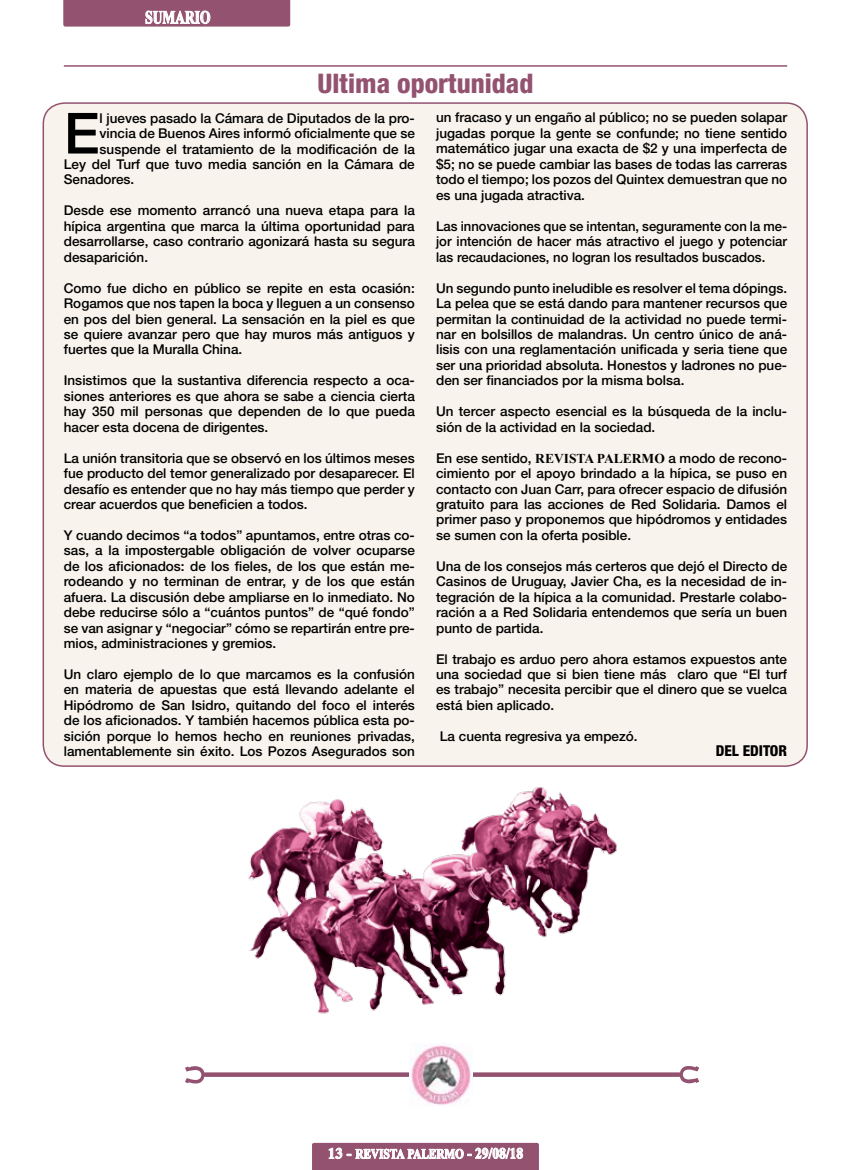
<style>
.page{position:relative;width:851px;height:1170px;background:#fff}
.page>*{position:absolute;margin:0;border:0;box-sizing:border-box;transform-origin:0 0}
.t1{font:500 56.85px "Helvetica Neue LT Std";color:#000}
.t2{font:800 condensed 27px "Helvetica Neue LT Std";color:#935370}
.t3{font:700 18px "Times New Roman";color:#fff;scale:.75 1}
.t4{font:800 condensed 15px "Helvetica Neue LT Std";color:#000}
.t5{font:500 13.5px/15.5px "Helvetica Neue LT Std";color:#000;text-align:justify}
.t6{font:700 13.5px "Times New Roman";color:#fff;scale:.83 1}
.s1{font-family:"Times New Roman";font-weight:700}
.s2{font-size:15px}
</style>
<div class="page">
<svg style="left:312px;top:1142px;width:227px;height:27px;background:#a7748b"></svg>
<svg style="left:63px;top:0;width:227px;height:27px;background:#9c617c"></svg>
<svg style="left:208px;top:1072px;width:468px;height:4px;background:#9d647e"></svg>
<svg style="left:185px;top:1066px;width:23px;height:18px"></svg>
<svg style="left:676px;top:1066px;width:23px;height:17px"></svg>
<img style="left:410px;top:1043px;width:62px;height:62px">
<img style="left:248px;top:787px;width:369px;height:227px">
<div style="left:43px;top:103px;width:764px;height:663px;background:#f8f3ec;border-radius:21px"></div>
<hr style="left:64px;top:65px;width:723px;height:2px;background:#935370">
<h3 class="t3" style="left:145px;top:5px;width:88px">SUMARIO</h3>
<h2 class="t2" style="left:317px;top:66px;width:217px">Ultima oportunidad</h2>
<h1 class="t1" style="left:64px;top:99px;width:37px">E</h1>
<p class="t5" style="left:100px;top:110px;width:317px">l jueves pasado la Cámara de Diputados de la pro-</p>
<p class="t5" style="left:100px;top:125px;width:317px">vincia de Buenos Aires informó oficialmente que se</p>
<p class="t5" style="left:100px;top:141px;width:317px">suspende el tratamiento de la modificación de la</p>
<p class="t5" style="left:64px;top:156px;width:352px">Ley del Turf que tuvo media sanción en la Cámara de</p>
<p class="t5" style="left:64px;top:172px;width:72px">Senadores.</p>
<p class="t5" style="left:64px;top:203px;width:352px">Desde ese momento arrancó una nueva etapa para la hípica argentina que marca la última oportunidad para desarrollarse, caso contrario agonizará hasta su segura desaparición.</p>
<p class="t5" style="left:64px;top:280px;width:352px">Como fue dicho en público se repite en esta ocasión:<br>Rogamos que nos tapen la boca y lleguen a un consenso en pos del bien general. La sensación en la piel es que se quiere avanzar pero que hay muros más antiguos y fuertes que la Muralla China.</p>
<p class="t5" style="left:64px;top:372px;width:352px">Insistimos que la sustantiva diferencia respecto a oca&shy;siones anteriores es que ahora se sabe a ciencia cierta hay 350 mil personas que dependen de lo que pueda hacer esta docena de dirigentes.</p>
<p class="t5" style="left:64px;top:450px;width:352px">La unión transitoria que se observó en los últimos meses fue producto del temor generalizado por desaparecer. El desafío es entender que no hay más tiempo que perder y crear acuerdos que beneficien a todos.</p>
<p class="t5" style="left:64px;top:527px;width:352px">Y cuando decimos “a todos” apuntamos, entre otras co&shy;sas, a la impostergable obligación de volver ocuparse de los aficionados: de los fieles, de los que están me&shy;rodeando y no terminan de entrar, y de los que están afuera. La discusión debe ampliarse en lo inmediato. No debe reducirse sólo a “cuántos puntos” de “qué fondo” se van asignar y “negociar” cómo se repartirán entre pre&shy;mios, administraciones y gremios.</p>
<p class="t5" style="left:64px;top:666px;width:352px">Un claro ejemplo de lo que marcamos es la confusión en materia de apuestas que está llevando adelante el Hipódromo de San Isidro, quitando del foco el interés de los aficionados. Y también hacemos pública esta po&shy;sición porque lo hemos hecho en reuniones privadas, lamentablemente sin éxito. Los Pozos Asegurados son</p>
<p class="t5" style="left:436px;top:110px;width:352px">un fracaso y un engaño al público; no se pueden solapar jugadas porque la gente se confunde; no tiene sentido matemático jugar una exacta de $2 y una imperfecta de $5; no se puede cambiar las bases de todas las carreras todo el tiempo; los pozos del Quintex demuestran que no es una jugada atractiva.</p>
<p class="t5" style="left:436px;top:218px;width:352px">Las innovaciones que se intentan, seguramente con la me&shy;jor intención de hacer más atractivo el juego y potenciar las recaudaciones, no logran los resultados buscados.</p>
<p class="t5" style="left:436px;top:280px;width:352px">Un segundo punto ineludible es resolver el tema dópings.<br>La pelea que se está dando para mantener recursos que permitan la continuidad de la actividad no puede termi&shy;nar en bolsillos de malandras. Un centro único de aná&shy;lisis con una reglamentación unificada y seria tiene que ser una prioridad absoluta. Honestos y ladrones no pue&shy;den ser financiados por la misma bolsa.</p>
<p class="t5" style="left:436px;top:403px;width:352px">Un tercer aspecto esencial es la búsqueda de la inclu&shy;sión de la actividad en la sociedad.</p>
<p class="t5" style="left:436px;top:450px;width:352px">En ese sentido, <span class="s1">REVISTA PALERMO</span> a modo de recono&shy;cimiento por el apoyo brindado a la hípica, se puso en contacto con Juan Carr, para ofrecer espacio de difusión gratuito para las acciones de Red Solidaria. Damos el primer paso y proponemos que hipódromos y entidades se sumen con la oferta posible.</p>
<p class="t5" style="left:436px;top:558px;width:352px">Una de los consejos más certeros que dejó el Directo de Casinos de Uruguay, Javier Cha, es la necesidad de in&shy;tegración de la hípica a la comunidad. Prestarle colabo&shy;ración a a Red Solidaria entendemos que sería un buen punto de partida.</p>
<p class="t5" style="left:436px;top:651px;width:352px">El trabajo es arduo pero ahora estamos expuestos ante una sociedad que si bien tiene más claro que “El turf es trabajo” necesita percibir que el dinero que se vuelca está bien aplicado.</p>
<p class="t5" style="left:440px;top:728px;width:199px">La cuenta regresiva ya empezó.</p>
<p class="t4" style="left:715px;top:741px;width:73px">DEL EDITOR</p>
<p class="t6" style="left:328px;top:1144px;width:237px"><span class="s2">13 -</span> REVISTA PALERMO <span class="s2">- 29/08/18</span></p>
</div>
